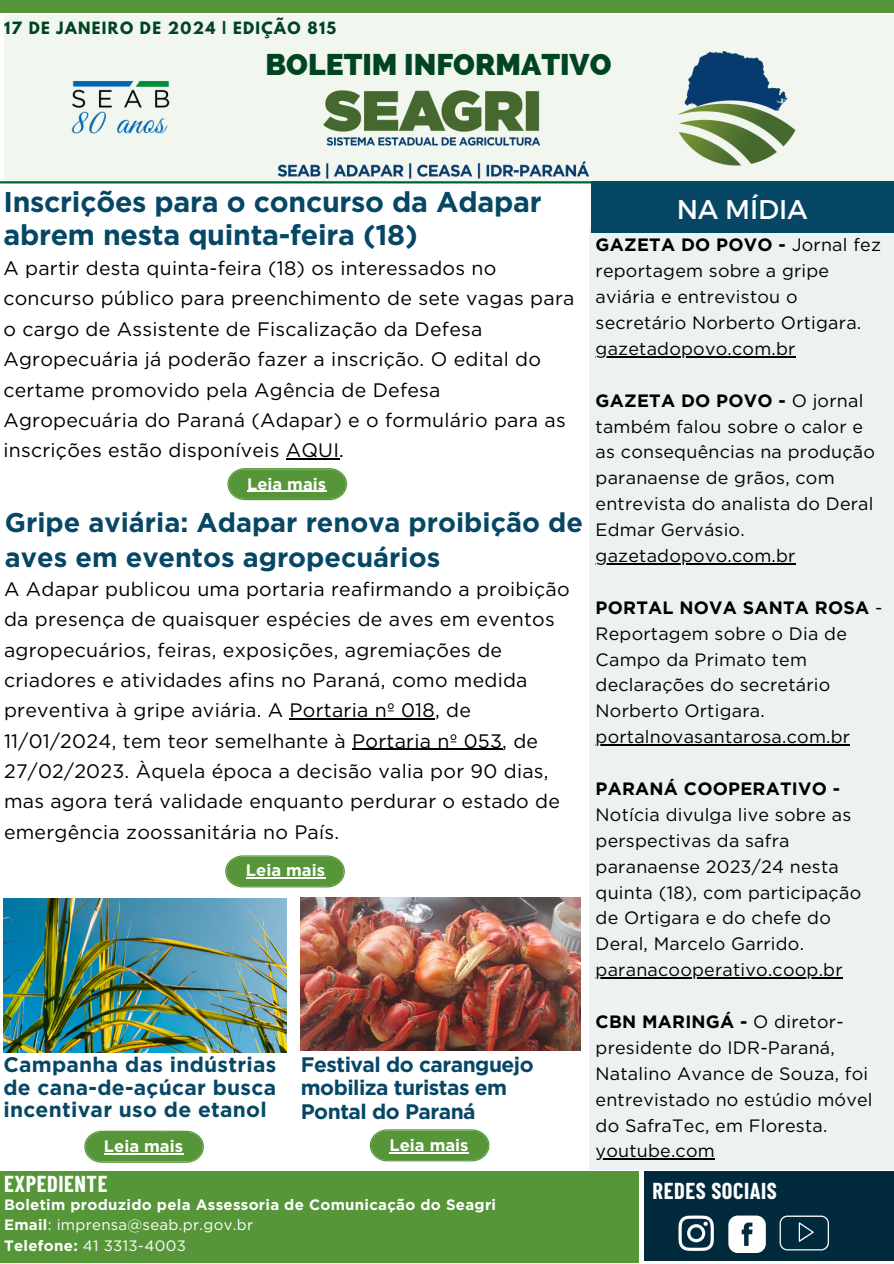
<style>
.page{position:relative;width:894px;height:1264px;background:#fff}
.page>*{position:absolute;margin:0;border:0;box-sizing:border-box;transform-origin:0 0}
.t1{font:800 30px "Raleway";color:#014424}
.t2{font:700 28.5px/33.8px "Gotham";letter-spacing:-.01em;color:#064766}
.t3{font:700 27px/34.8px "Gotham";color:#064766}
.t4{font:27px "Montserrat";color:#fff}
.t5{font:700 22.5px "Barlow Condensed";letter-spacing:.025em;color:#fff}
.t6{font:700 21px/22.5px "Gotham";letter-spacing:-.025em;color:#064766;text-align:justify}
.t7{font:19.5px/30.3px "Gotham";letter-spacing:.015em;color:#000}
.t8{font:17.85px/25.8px "Gotham";letter-spacing:.015em;color:#000}
.t9{font:700 16.5px "Gotham";color:#fff}
.t10{font:700 15px "Gotham";letter-spacing:.02em;color:#fff}
.t11{font:15px "Gotham";letter-spacing:.02em;color:#fff}
.t12{font:700 15px "League Spartan";letter-spacing:.09em;color:#014424}
.s1{font-weight:700}
</style>
<div class="page">
<hr style="left:0;top:181px;width:893px;height:2px;background:#006233">
<div style="left:4px;top:15px;width:889px;height:166px;background:#f1f6ef"></div>
<img style="left:678px;top:50px;width:118px;height:116px">
<div style="left:0;top:0;width:893px;height:12px;background:#569639"></div>
<div style="left:0;top:1170px;width:638px;height:92px;background:#569639"></div>
<div style="left:644px;top:1170px;width:249px;height:89px;background:#022a3d"></div>
<svg style="left:678px;top:1215px;width:35px;height:35px"></svg>
<svg style="left:728px;top:1215px;width:37px;height:37px"></svg>
<svg style="left:779px;top:1215px;width:49px;height:35px"></svg>
<div style="left:589px;top:226px;width:304px;height:943px;background:#ecf1f1"></div>
<div style="left:591px;top:181px;width:302px;height:52px;background:#064766"></div>
<img style="left:243px;top:90px;width:348px;height:94px">
<svg style="left:84px;top:1130px;width:120px;height:32px;background:#6aa250"></svg>
<svg style="left:369px;top:1129px;width:120px;height:32px;background:#68a14e"></svg>
<svg style="left:225px;top:855px;width:120px;height:32px;background:#69a14f"></svg>
<svg style="left:227px;top:468px;width:120px;height:32px;background:#67a04d"></svg>
<img style="left:71px;top:81px;width:99px;height:53px">
<img style="left:3px;top:898px;width:283px;height:154px">
<img style="left:301px;top:897px;width:279px;height:153px">
<hr style="left:595px;top:356px;width:200px;height:1px;background:#000">
<hr style="left:595px;top:563px;width:200px;height:1px;background:#000">
<hr style="left:595px;top:744px;width:255px;height:1px;background:#000">
<hr style="left:595px;top:977px;width:247px;height:1px;background:#000">
<hr style="left:595px;top:1158px;width:119px;height:1px;background:#000">
<hr style="left:104px;top:1153px;width:79px;height:1px;background:#fff">
<hr style="left:286px;top:458px;width:53px;height:1px;background:#000">
<hr style="left:389px;top:1152px;width:79px;height:1px;background:#fff">
<hr style="left:246px;top:877px;width:79px;height:1px;background:#fff">
<hr style="left:289px;top:718px;width:146px;height:1px;background:#000">
<hr style="left:352px;top:748px;width:150px;height:2px;background:#000">
<hr style="left:247px;top:491px;width:79px;height:1px;background:#fff">
<p class="t12" style="left:4px;top:20px;width:333px">17 DE JANEIRO DE 2024 | EDIÇÃO 815</p>
<p class="t1" style="left:265px;top:47px;width:347px">BOLETIM INFORMATIVO</p>
<p class="t2" style="left:3px;top:184px;width:539px">Inscrições para o concurso da Adapar abrem nesta quinta-feira (18)</p>
<p class="t7" style="left:3px;top:253px;width:572px">A partir desta quinta-feira (18) os interessados no concurso público para preenchimento de sete vagas para o cargo de Assistente de Fiscalização da Defesa Agropecuária já poderão fazer a inscrição. O edital do certame promovido pela Agência de Defesa Agropecuária do Paraná (Adapar) e o formulário para as inscrições estão disponíveis AQUI.</p>
<p class="t9" style="left:247px;top:474px;width:81px">Leia mais</p>
<p class="t3" style="left:5px;top:505px;width:579px">Gripe aviária: Adapar renova proibição de aves em eventos agropecuários</p>
<p class="t7" style="left:4px;top:573px;width:567px">A Adapar publicou uma portaria reafirmando a proibição da presença de quaisquer espécies de aves em eventos agropecuários, feiras, exposições, agremiações de criadores e atividades afins no Paraná, como medida preventiva à gripe aviária. A Portaria nº 018, de 11/01/2024, tem teor semelhante à Portaria nº 053, de 27/02/2023. Àquela época a decisão valia por 90 dias, mas agora terá validade enquanto perdurar o estado de emergência zoossanitária no País.</p>
<p class="t9" style="left:246px;top:852px;width:81px">Leia mais</p>
<p class="t9" style="left:246px;top:860px;width:81px">Leia mais</p>
<p class="t6" style="left:3px;top:1053px;width:274px">Campanha das indústrias de cana-de-açúcar busca incentivar uso de etanol</p>
<p class="t6" style="left:301px;top:1052px;width:234px;line-height:23.7px;text-align:left">Festival do caranguejo mobiliza turistas em<br>Pontal do Paraná</p>
<p class="t9" style="left:104px;top:1136px;width:81px">Leia mais</p>
<p class="t9" style="left:389px;top:1135px;width:81px">Leia mais</p>
<p class="t4" style="left:676px;top:191px;width:132px">NA MÍDIA</p>
<p class="t8" style="left:595px;top:232px;width:287px"><span class="s1">GAZETA DO POVO -</span> Jornal fez reportagem sobre a gripe aviária e entrevistou o secretário Norberto Ortigara. gazetadopovo.com.br</p>
<p class="t8" style="left:595px;top:387px;width:281px"><span class="s1">GAZETA DO POVO -</span> O jornal também falou sobre o calor e as consequências na produção paranaense de grãos, com entrevista do analista do Deral<br>Edmar Gervásio. gazetadopovo.com.br</p>
<p class="t8" style="left:595px;top:594px;width:288px"><span class="s1">PORTAL NOVA SANTA ROSA</span> -<br>Reportagem sobre o Dia de<br>Campo da Primato tem declarações do secretário<br>Norberto Ortigara. portalnovasantarosa.com.br</p>
<p class="t8" style="left:595px;top:775px;width:267px"><span class="s1">PARANÁ COOPERATIVO -<br></span>Notícia divulga live sobre as perspectivas da safra paranaense 2023/24 nesta quinta (18), com participação de Ortigara e do chefe do<br>Deral, Marcelo Garrido. paranacooperativo.coop.br</p>
<p class="t8" style="left:595px;top:1008px;width:278px"><span class="s1">CBN MARINGÁ -</span> O diretor&shy;presidente do IDR-Paraná,<br>Natalino Avance de Souza, foi entrevistado no estúdio móvel do SafraTec, em Floresta. youtube.com</p>
<p class="t5" style="left:4px;top:1169px;width:105px">EXPEDIENTE</p>
<p class="t5" style="left:652px;top:1176px;width:126px">REDES SOCIAIS</p>
<p class="t10" style="left:4px;top:1195px;width:493px">Boletim produzido pela Assessoria de Comunicação do Seagri</p>
<p class="t11" style="left:4px;top:1215px;width:250px"><span class="s1">Email</span>: imprensa@seab.pr.gov.br</p>
<p class="t11" style="left:4px;top:1236px;width:183px"><span class="s1">Telefone:</span> 41 3313-4003</p>
</div>
